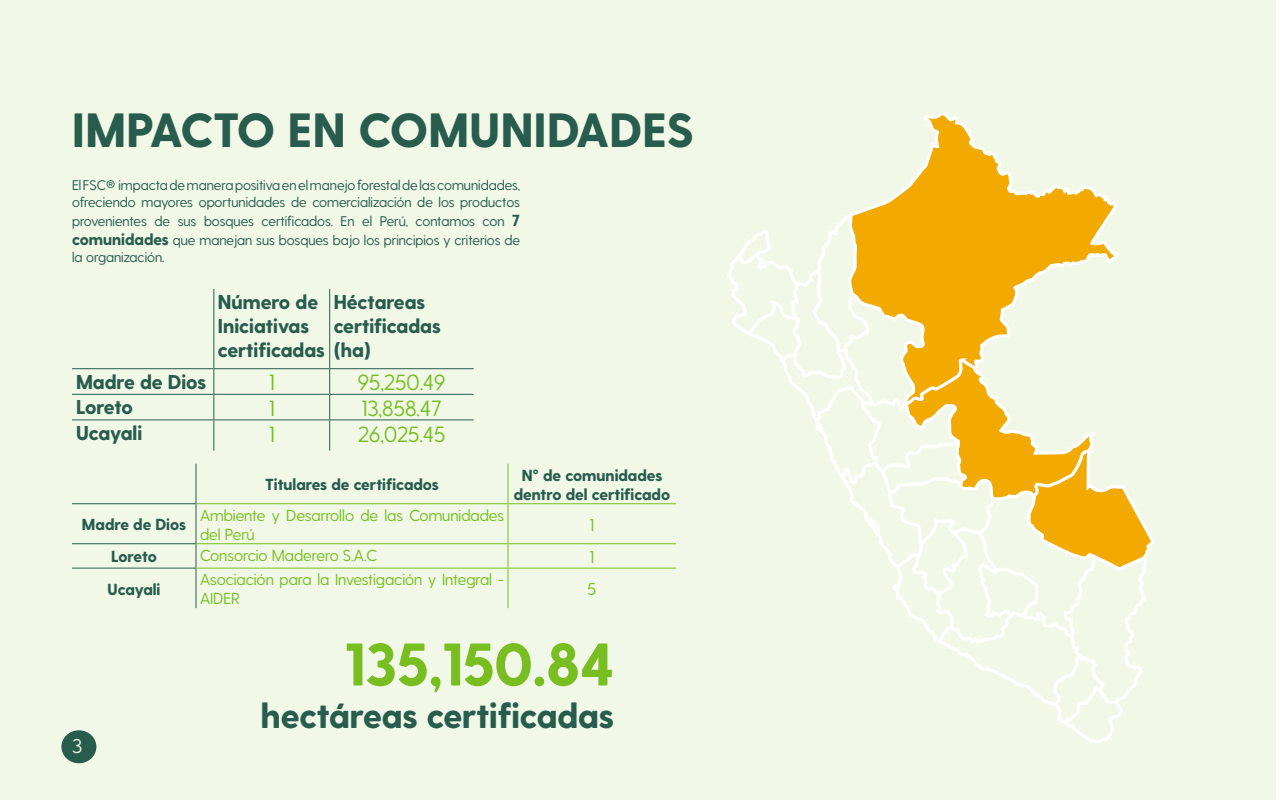
<style>
.page{position:relative;width:1280px;height:800px;background:#fff}
.page>*{position:absolute;margin:0;border:0;box-sizing:border-box;transform-origin:0 0}
.t1{font:800 60px "Greycliff CF";color:#78be20}
.t2{font:800 48px "Greycliff CF";letter-spacing:.01em;color:#285c4d}
.t3{font:800 35px "Greycliff CF";color:#285c4d}
.t4{font:22px "Greycliff CF";color:#78be20}
.t5{font:800 20px/24px "Greycliff CF";color:#285c4d}
.t6{font:20px "Greycliff CF";color:#f1f8e8}
.t7{font:17px "Greycliff CF";color:#78be20}
.t8{font:16px/19.2px "Greycliff CF";color:#78be20}
.t9{font:800 16px/19.2px "Greycliff CF";color:#285c4d;text-align:center}
.t10{font:14px/16.8px "Greycliff CF";color:#285c4d}
.s1{font-weight:800;font-size:16px}
</style>
<div class="page">
<div style="left:0;top:0;width:1276px;height:800px;background:#f1f8e8"></div>
<div style="left:61px;top:730px;width:35px;height:33px;background:#285c4d;border-radius:50%"></div>
<svg style="left:735px;top:112px;width:418px;height:614px"></svg>
<hr style="left:213px;top:289px;width:1px;height:79px;background:#285c4d">
<hr style="left:329px;top:289px;width:1px;height:79px;background:#285c4d">
<hr style="left:72px;top:368px;width:142px;height:1px;background:#285c4d">
<hr style="left:214px;top:368px;width:116px;height:1px;background:#285c4d">
<hr style="left:330px;top:368px;width:144px;height:1px;background:#285c4d">
<hr style="left:72px;top:394px;width:142px;height:1px;background:#285c4d">
<hr style="left:214px;top:394px;width:116px;height:1px;background:#285c4d">
<svg style="left:213px;top:369px;width:1px;height:50px"></svg>
<hr style="left:330px;top:394px;width:144px;height:1px;background:#285c4d">
<svg style="left:329px;top:369px;width:1px;height:50px"></svg>
<hr style="left:72px;top:419px;width:142px;height:1px;background:#285c4d">
<hr style="left:214px;top:419px;width:116px;height:1px;background:#285c4d">
<hr style="left:213px;top:420px;width:1px;height:31px;background:#285c4d">
<hr style="left:330px;top:419px;width:144px;height:1px;background:#285c4d">
<hr style="left:329px;top:420px;width:1px;height:31px;background:#285c4d">
<hr style="left:196px;top:464px;width:1px;height:39px;background:#285c4d">
<hr style="left:72px;top:503px;width:124px;height:1px;background:#285c4d">
<hr style="left:196px;top:504px;width:1px;height:39px;background:#285c4d">
<hr style="left:72px;top:543px;width:124px;height:1px;background:#285c4d">
<svg style="left:196px;top:544px;width:1px;height:24px"></svg>
<hr style="left:72px;top:568px;width:124px;height:1px;background:#285c4d">
<hr style="left:196px;top:569px;width:1px;height:39px;background:#285c4d">
<hr style="left:508px;top:464px;width:1px;height:39px;background:#78be20">
<hr style="left:196px;top:503px;width:312px;height:1px;background:#78be20">
<hr style="left:508px;top:503px;width:168px;height:1px;background:#78be20">
<hr style="left:508px;top:504px;width:1px;height:39px;background:#78be20">
<hr style="left:196px;top:543px;width:312px;height:1px;background:#78be20">
<hr style="left:508px;top:543px;width:168px;height:1px;background:#78be20">
<svg style="left:508px;top:544px;width:1px;height:24px"></svg>
<hr style="left:196px;top:568px;width:312px;height:1px;background:#78be20">
<hr style="left:508px;top:568px;width:168px;height:1px;background:#78be20">
<hr style="left:508px;top:569px;width:1px;height:39px;background:#78be20">
<p class="t2" style="left:72px;top:101px;width:623px">IMPACTO EN COMUNIDADES</p>
<p class="t10" style="left:72px;top:177px;width:450px">El FSC® impacta de manera positiva en el manejo forestal de las comunidades, ofreciendo mayores oportunidades de comercialización de los productos</p>
<p class="t10" style="left:72px;top:211px;width:450px;line-height:19.2px">provenientes de sus bosques certificados. En el Perú, contamos con <span class="s1">7 comunidades</span> que manejan sus bosques bajo los principios y criterios de</p>
<p class="t10" style="left:72px;top:249px;width:94px">la organización.</p>
<p class="t5" style="left:218px;top:290px;width:155px">Número de<br>Iniciativas certificadas (ha)</p>
<p class="t5" style="left:334px;top:290px;width:109px">Héctareas certificadas</p>
<p class="t5" style="left:76px;top:370px;width:132px">Madre de Dios</p>
<p class="t4" style="left:269px;top:370px;width:7px">1</p>
<p class="t4" style="left:358px;top:370px;width:89px">95,250.49</p>
<p class="t5" style="left:76px;top:396px;width:59px">Loreto</p>
<p class="t4" style="left:269px;top:395px;width:7px">1</p>
<p class="t4" style="left:362px;top:395px;width:81px">13,858.47</p>
<p class="t5" style="left:76px;top:421px;width:68px">Ucayali</p>
<p class="t4" style="left:269px;top:421px;width:7px">1</p>
<p class="t4" style="left:358px;top:421px;width:89px">26,025.45</p>
<p class="t9" style="left:265px;top:475px;width:175px">Titulares de certificados</p>
<p class="t9" style="left:514px;top:466px;width:158px">N° de comunidades dentro del certificado</p>
<p class="t9" style="left:82px;top:515px;width:106px">Madre de Dios</p>
<p class="t8" style="left:200px;top:505px;width:306px">Ambiente y Desarrollo de las Comunidades del Perú</p>
<p class="t7" style="left:590px;top:515px;width:6px">1</p>
<p class="t9" style="left:111px;top:547px;width:47px">Loreto</p>
<p class="t8" style="left:200px;top:545px;width:179px">Consorcio Maderero S.A.C</p>
<p class="t7" style="left:590px;top:547px;width:6px">1</p>
<p class="t9" style="left:108px;top:580px;width:54px">Ucayali</p>
<p class="t8" style="left:200px;top:570px;width:306px">Asociación para la Investigación y Integral -<br>AIDER</p>
<p class="t7" style="left:588px;top:579px;width:10px">5</p>
<h3 class="t6" style="left:72px;top:734px;width:12px">3</h3>
<p class="t1" style="left:345px;top:628px;width:271px">135,150.84</p>
<p class="t3" style="left:261px;top:694px;width:355px">hectáreas certificadas</p>
</div>
